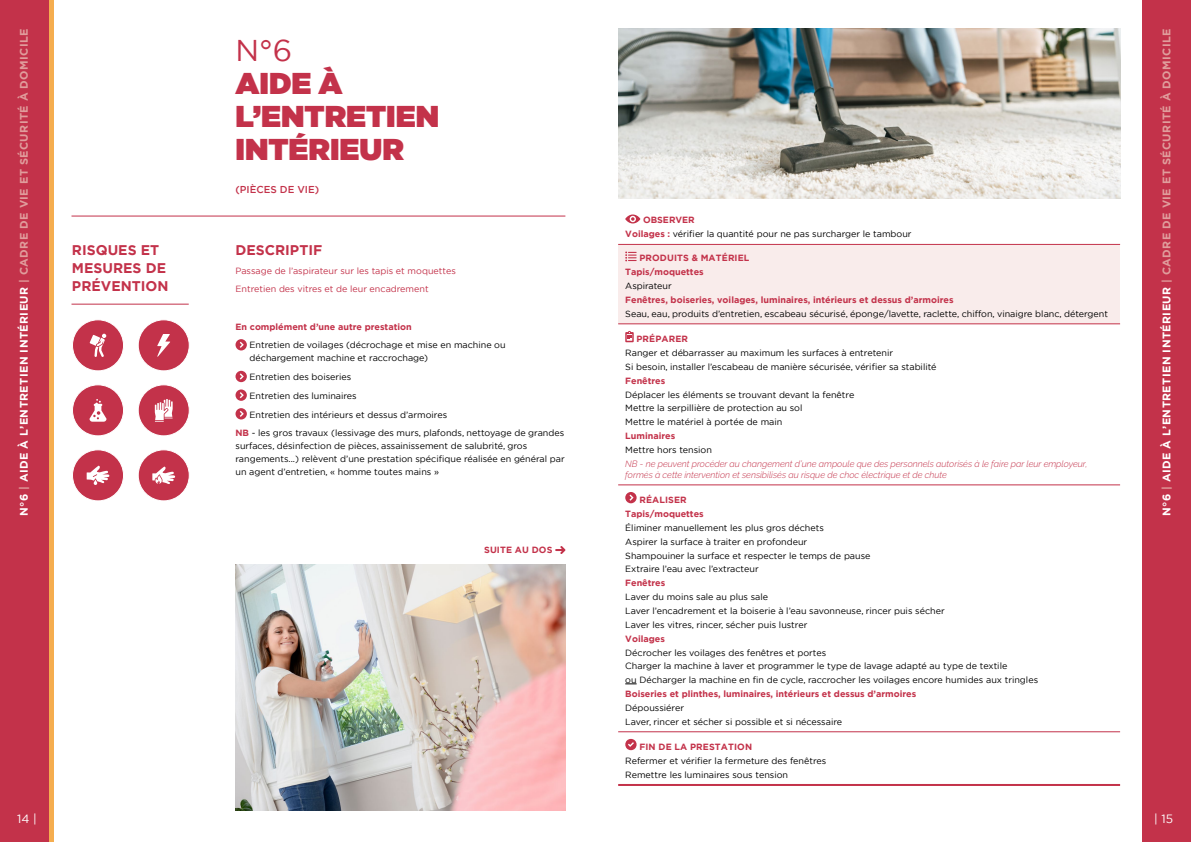
<style>
.page{position:relative;width:1191px;height:842px;background:#fff}
.page>*{position:absolute;margin:0;border:0;box-sizing:border-box;transform-origin:0 0}
.t1{font:900 30px/33px "Gotham";color:#c3324a}
.t2{font:30px "Gotham";color:#c3324a}
.t3{font:700 14px/18px "Gotham";color:#c3324a}
.t4{font:12px "Gotham";color:#fff}
.t5{font:700 11px "Gotham";letter-spacing:.04em;color:#e09d9c}
.t6{font:500 10px "Gotham";color:#c3324a}
.t7{font:9px/13.8px "Gotham";color:#000}
.t8{font:700 9px/13.8px "Gotham";color:#c3324a}
.t9{font:italic 300 9px/11px "Raleway";color:#c3324a}
.t10{font:9px/18.7px "Gotham";color:#c3324a}
.s1{color:#fff}
.s2{font-weight:700;color:#c3324a}
</style>
<div class="page">
<div style="left:1142px;top:0;width:49px;height:842px;background:#c3324a"></div>
<svg style="left:235px;top:339px;width:12px;height:11px"></svg>
<svg style="left:235px;top:371px;width:12px;height:11px"></svg>
<svg style="left:235px;top:389px;width:12px;height:12px"></svg>
<svg style="left:235px;top:408px;width:12px;height:11px"></svg>
<hr style="left:71px;top:304px;width:118px;height:1px;background:#c3324a">
<div style="left:72px;top:320px;width:51px;height:51px;background:#c3324a;border-radius:50%"></div>
<div style="left:72px;top:319px;width:52px;height:52px;border:1px solid #fff;border-radius:50%"></div>
<svg style="left:90px;top:334px;width:16px;height:23px"></svg>
<div style="left:138px;top:320px;width:51px;height:51px;background:#c3324a;border-radius:50%"></div>
<div style="left:138px;top:319px;width:52px;height:52px;border:1px solid #fff;border-radius:50%"></div>
<svg style="left:157px;top:334px;width:13px;height:23px"></svg>
<div style="left:72px;top:385px;width:51px;height:51px;background:#c3324a;border-radius:50%"></div>
<div style="left:72px;top:384px;width:52px;height:52px;border:1px solid #fff;border-radius:50%"></div>
<svg style="left:89px;top:399px;width:17px;height:23px"></svg>
<div style="left:138px;top:385px;width:51px;height:51px;background:#c3324a;border-radius:50%"></div>
<div style="left:138px;top:384px;width:52px;height:52px;border:1px solid #fff;border-radius:50%"></div>
<svg style="left:155px;top:399px;width:18px;height:23px"></svg>
<div style="left:72px;top:450px;width:51px;height:51px;background:#c3324a;border-radius:50%"></div>
<div style="left:72px;top:449px;width:52px;height:52px;border:1px solid #fff;border-radius:50%"></div>
<svg style="left:87px;top:466px;width:22px;height:19px"></svg>
<div style="left:138px;top:450px;width:51px;height:51px;background:#c3324a;border-radius:50%"></div>
<div style="left:138px;top:449px;width:52px;height:52px;border:1px solid #fff;border-radius:50%"></div>
<svg style="left:152px;top:467px;width:23px;height:17px"></svg>
<hr style="left:71px;top:216px;width:494px;height:1px;background:#c3324a">
<img style="left:235px;top:565px;width:330px;height:246px">
<svg style="left:555px;top:546px;width:10px;height:8px"></svg>
<div style="left:618px;top:244px;width:502px;height:80px;background:#f9eceb"></div>
<hr style="left:618px;top:244px;width:502px;height:1px;background:#c3324a">
<hr style="left:618px;top:324px;width:502px;height:1px;background:#c3324a">
<hr style="left:618px;top:485px;width:502px;height:1px;background:#c3324a">
<hr style="left:618px;top:732px;width:502px;height:1px;background:#c3324a">
<hr style="left:618px;top:784px;width:502px;height:2px;background:#c3324a">
<svg style="left:625px;top:214px;width:15px;height:9px"></svg>
<svg style="left:625px;top:251px;width:11px;height:10px"></svg>
<svg style="left:625px;top:331px;width:8px;height:11px"></svg>
<svg style="left:625px;top:492px;width:11px;height:11px"></svg>
<svg style="left:625px;top:738px;width:12px;height:13px"></svg>
<img style="left:618px;top:28px;width:502px;height:171px">
<div style="left:48px;top:0;width:6px;height:842px;background:#f5ad4f"></div>
<div style="left:0;top:0;width:48px;height:842px;background:#c3324a"></div>
<p class="t5" style="left:18px;top:516px;width:489px;rotate:-90deg"><span class="s1">N°6</span> | <span class="s1">AIDE À L’ENTRETIEN INTÉRIEUR</span> | CADRE DE VIE ET SÉCURITÉ À DOMICILE</p>
<h2 class="t3" style="left:72px;top:241px;width:98px">RISQUES ET<br>MESURES DE<br>PRÉVENTION</h2>
<h3 class="t4" style="left:17px;top:811px;width:21px">14 |</h3>
<h1 class="t2" style="left:235px;top:31px;width:58px">N°6</h1>
<h1 class="t1" style="left:235px;top:66px;width:205px">AIDE À<br>L’ENTRETIEN<br>INTÉRIEUR</h1>
<p class="t6" style="left:235px;top:183px;width:85px">(PIÈCES DE VIE)</p>
<h2 class="t3" style="left:235px;top:241px;width:88px">DESCRIPTIF</h2>
<p class="t10" style="left:235px;top:261px;width:222px">Passage de l’aspirateur sur les tapis et moquettes<br>Entretien des vitres et de leur encadrement</p>
<p class="t8" style="left:235px;top:319px;width:178px">En complément d’une autre prestation</p>
<p class="t7" style="left:249px;top:339px;width:258px;line-height:13px">Entretien de voilages (décrochage et mise en machine ou déchargement machine et raccrochage)</p>
<p class="t7" style="left:249px;top:370px;width:103px">Entretien des boiseries</p>
<p class="t7" style="left:249px;top:389px;width:109px">Entretien des luminaires</p>
<p class="t7" style="left:249px;top:407px;width:199px">Entretien des intérieurs et dessus d’armoires</p>
<p class="t7" style="left:235px;top:426px;width:330px"><span class="s2">NB</span> - les gros travaux (lessivage des murs, plafonds, nettoyage de grandes</p>
<p class="t7" style="left:235px;top:439px;width:331px;line-height:13px">surfaces, désinfection de pièces, assainissement de salubrité, gros rangements...) relèvent d’une prestation spécifique réalisée en général par un agent d’entretien, « homme toutes mains »</p>
<p class="t8" style="left:484px;top:543px;width:70px">SUITE AU DOS</p>
<p class="t7" style="left:625px;top:213px;width:288px;text-indent:18px"><span class="s2">OBSERVER<br>Voilages :</span> vérifier la quantité pour ne pas surcharger le tambour</p>
<p class="t8" style="left:625px;top:251px;width:126px;text-indent:14px">PRODUITS &amp; MATÉRIEL<br>Tapis/moquettes</p>
<p class="t7" style="left:625px;top:279px;width:48px">Aspirateur</p>
<p class="t8" style="left:625px;top:293px;width:330px">Fenêtres, boiseries, voilages, luminaires, intérieurs et dessus d’armoires</p>
<p class="t7" style="left:625px;top:306px;width:484px">Seau, eau, produits d’entretien, escabeau sécurisé, éponge/lavette, raclette, chiffon, vinaigre blanc, détergent</p>
<p class="t8" style="left:636px;top:332px;width:53px">PRÉPARER</p>
<p class="t7" style="left:625px;top:346px;width:313px">Ranger et débarrasser au maximum les surfaces à entretenir<br>Si besoin, installer l’escabeau de manière sécurisée, vérifier sa stabilité</p>
<p class="t8" style="left:625px;top:373px;width:42px">Fenêtres</p>
<p class="t7" style="left:625px;top:387px;width:230px">Déplacer les éléments se trouvant devant la fenêtre<br>Mettre la serpillière de protection au sol<br>Mettre le matériel à portée de main</p>
<p class="t8" style="left:625px;top:429px;width:51px">Luminaires</p>
<p class="t7" style="left:625px;top:443px;width:88px">Mettre hors tension</p>
<p class="t9" style="left:625px;top:458px;width:464px">NB - ne peuvent procéder au changement d’une ampoule que des personnels autorisés à le faire par leur employeur, formés à cette intervention et sensibilisés au risque de choc électrique et de chute</p>
<p class="t8" style="left:625px;top:493px;width:80px;text-align:center">RÉALISER<br>Tapis/moquettes</p>
<p class="t7" style="left:625px;top:521px;width:247px">Éliminer manuellement les plus gros déchets<br>Aspirer la surface à traiter en profondeur<br>Shampouiner la surface et respecter le temps de pause Extraire l’eau avec l’extracteur</p>
<p class="t8" style="left:625px;top:576px;width:42px">Fenêtres</p>
<p class="t7" style="left:625px;top:590px;width:321px">Laver du moins sale au plus sale<br>Laver l’encadrement et la boiserie à l’eau savonneuse, rincer puis sécher<br>Laver les vitres, rincer, sécher puis lustrer</p>
<p class="t8" style="left:625px;top:631px;width:41px">Voilages</p>
<p class="t7" style="left:625px;top:645px;width:414px">Décrocher les voilages des fenêtres et portes<br>Charger la machine à laver et programmer le type de lavage adapté au type de textile<br>ou Décharger la machine en fin de cycle, raccrocher les voilages encore humides aux tringles</p>
<p class="t8" style="left:625px;top:687px;width:292px">Boiseries et plinthes, luminaires, intérieurs et dessus d’armoires</p>
<p class="t7" style="left:625px;top:700px;width:218px">Dépoussiérer<br>Laver, rincer et sécher si possible et si nécessaire</p>
<p class="t8" style="left:639px;top:740px;width:114px">FIN DE LA PRESTATION</p>
<p class="t7" style="left:625px;top:754px;width:203px">Refermer et vérifier la fermeture des fenêtres<br>Remettre les luminaires sous tension</p>
<p class="t5" style="left:1160px;top:516px;width:489px;rotate:-90deg"><span class="s1">N°6</span> | <span class="s1">AIDE À L’ENTRETIEN INTÉRIEUR</span> | CADRE DE VIE ET SÉCURITÉ À DOMICILE</p>
<h3 class="t4" style="left:1154px;top:811px;width:20px">| 15</h3>
</div>
